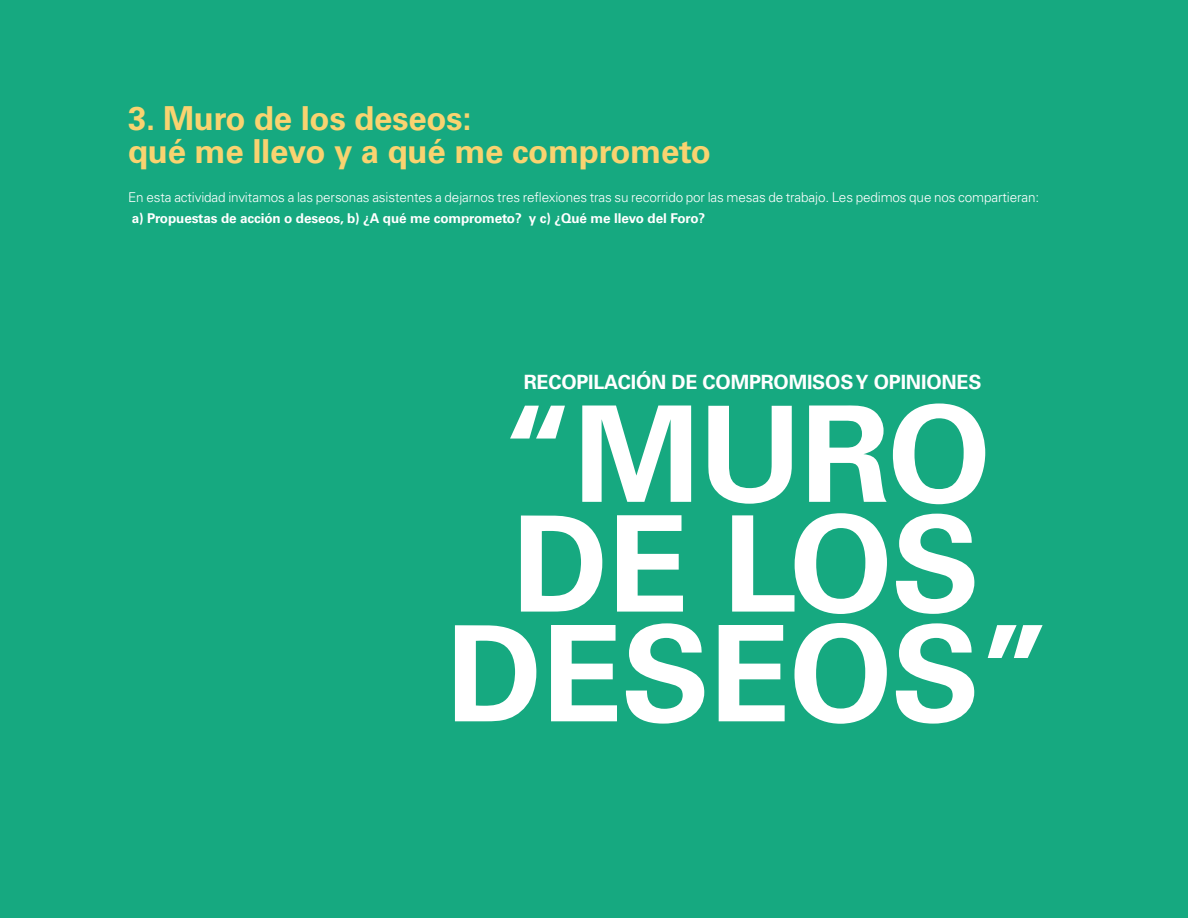
<style>
.page{position:relative;width:1188px;height:918px;background:#16a980}
.page>*{position:absolute;margin:0;border:0;box-sizing:border-box;transform-origin:0 0}
.TEXTO{font:700 133.2px/109.8px "Univers LT Std";letter-spacing:-.01em;color:#fff;text-align:center}
.TEXTO-2{font:700 33px "Univers LT Std";letter-spacing:-.01em;color:#f9d370}
.TEXTO-3{font:700 19.65px "Univers LT Std";letter-spacing:-.01em;color:#fff}
.TEXTO-4{font:300 13.5px "Univers LT Std";letter-spacing:-.01em;color:#fff}
.TEXTO-5{font:700 13.5px "Univers LT Std";letter-spacing:-.01em;color:#fff}
</style>
<div class="page">
<p class="TEXTO-2" style="left:128px;top:99px;width:345px">3. Muro de los deseos:</p>
<p class="TEXTO-2" style="left:128px;top:132px;width:584px">qué me llevo y a qué me comprometo</p>
<p class="TEXTO-4" style="left:128px;top:189px;width:913px">En esta actividad invitamos a las personas asistentes a dejarnos tres reflexiones tras su recorrido por las mesas de trabajo. Les pedimos que nos compartieran:</p>
<p class="TEXTO-5" style="left:132px;top:211px;width:575px">a) Propuestas de acción o deseos, b) ¿A qué me comprometo? y c) ¿Qué me llevo del Foro?</p>
<p class="TEXTO-3" style="left:524px;top:370px;width:459px">RECOPILACIÓN DE COMPROMISOS Y OPINIONES</p>
<p class="TEXTO" style="left:446px;top:401px;width:608px">“MURO<br>DE LOS<br>DESEOS”</p>
</div>
